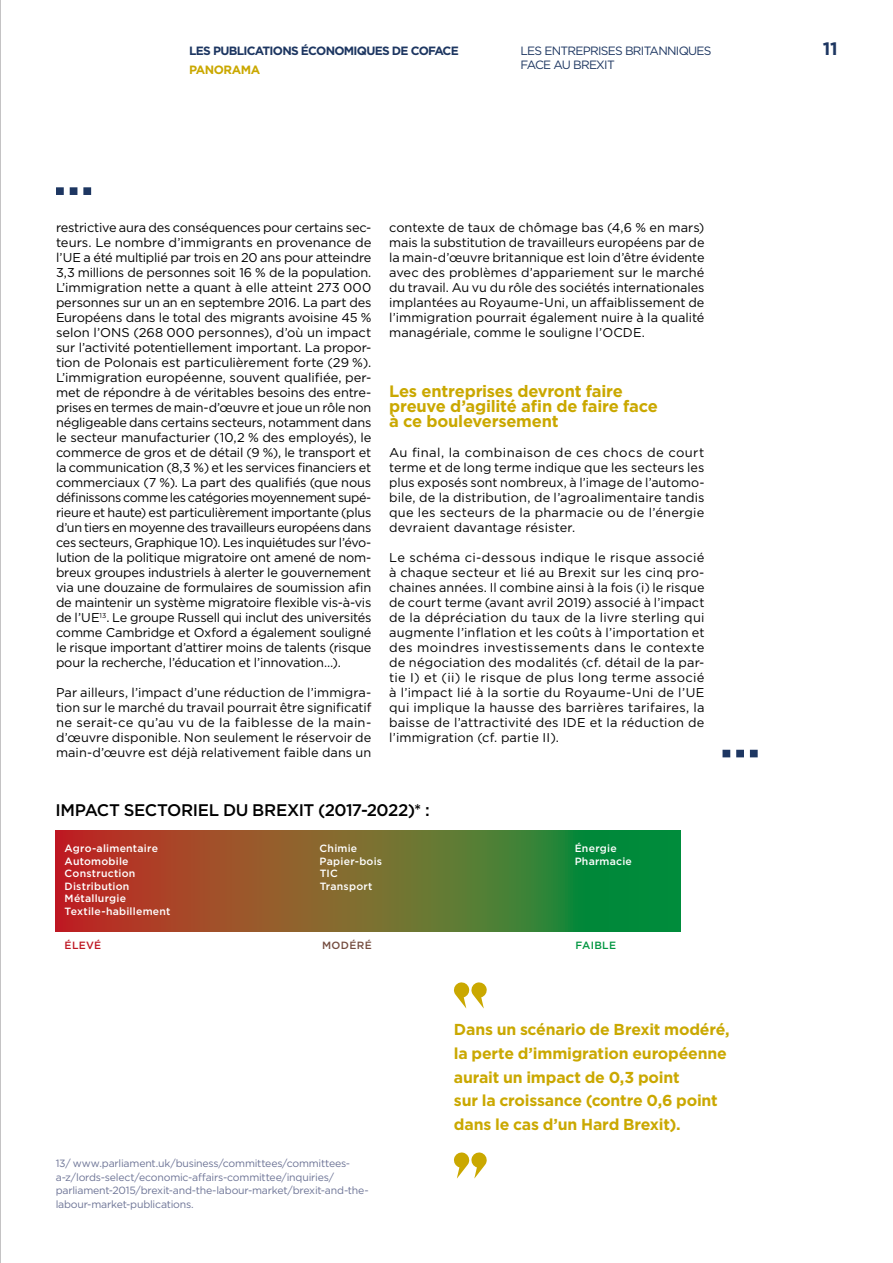
<style>
.page{position:relative;width:893px;height:1263px;background:#fff}
.page>*{position:absolute;margin:0;border:0;box-sizing:border-box;transform-origin:0 0}
.t1{font:700 18px "Gotham";color:#1d3661}
.t2{font:500 16.8px "Gotham";letter-spacing:-.025em;color:#000}
.t3{font:700 16.5px/15px "Gotham";letter-spacing:-.015em;color:#caa800}
.t4{font:700 15.9px/23.7px "Gotham";letter-spacing:-.015em;color:#caa800}
.t5{font:12.75px/15px "Gotham";letter-spacing:.005em;color:#000;text-align:justify}
.t6{font:12px/13.5px "Gotham";letter-spacing:-.06em;color:#1d3661}
.t7{font:700 12px "Gotham";letter-spacing:-.06em;color:#1d3661}
.t8{font:700 12px "Gotham";letter-spacing:-.04em;color:#caa800}
.t9{font:10.5px/13.5px "Gotham";letter-spacing:-.02em;color:#6d7496}
.t10{font:500 10.5px/12.6px "Gotham";letter-spacing:.02em;color:#fff}
.t11{font:500 10.5px "Gotham";letter-spacing:.03em;color:#754d40}
.t12{font:500 10.5px "Gotham";letter-spacing:.02em;color:#009641}
.t13{font:500 10.5px "Gotham";letter-spacing:.03em;color:#be1622}
</style>
<div class="page">
<hr style="left:0;top:0;width:1px;height:1263px;background:#b3b2b2">
<svg style="left:55px;top:831px;width:625px;height:100px;background:#6c662f"></svg>
<svg style="left:722px;top:750px;width:36px;height:7px"></svg>
<svg style="left:56px;top:187px;width:35px;height:8px"></svg>
<svg style="left:454px;top:1152px;width:33px;height:26px"></svg>
<svg style="left:453px;top:982px;width:34px;height:26px"></svg>
<p class="t7" style="left:189px;top:43px;width:271px">LES PUBLICATIONS ÉCONOMIQUES DE COFACE</p>
<p class="t6" style="left:521px;top:44px;width:192px">LES ENTREPRISES BRITANNIQUES<br>FACE AU BREXIT</p>
<p class="t8" style="left:189px;top:62px;width:73px">PANORAMA</p>
<p class="t5" style="left:56px;top:220px;width:317px">restrictive aura des conséquences pour certains sec&shy;teurs. Le nombre d’immigrants en provenance de l’UE a été multiplié par trois en 20 ans pour atteindre 3,3 millions de personnes soit 16 % de la population.<br>L’immigration nette a quant à elle atteint 273 000 personnes sur un an en septembre 2016. La part des Européens dans le total des migrants avoisine 45 % selon l’ONS (268 000 personnes), d’où un impact sur l’activité potentiellement important. La propor&shy;tion de Polonais est particulièrement forte (29 %).<br>L’immigration européenne, souvent qualifiée, per&shy;met de répondre à de véritables besoins des entre&shy;prises en termes de main-d’œuvre et joue un rôle non négligeable dans certains secteurs, notamment dans le secteur manufacturier (10,2 % des employés), le commerce de gros et de détail (9 %), le transport et la communication (8,3 %) et les services financiers et commerciaux (7 %). La part des qualifiés (que nous définissons comme les catégories moyennement supé&shy;rieure et haute) est particulièrement importante (plus d’un tiers en moyenne des travailleurs européens dans ces secteurs, Graphique 10). Les inquiétudes sur l’évo&shy;lution de la politique migratoire ont amené de nom&shy;breux groupes industriels à alerter le gouvernement via une douzaine de formulaires de soumission afin de maintenir un système migratoire flexible vis-à-vis de l’UE<sup>13</sup>. Le groupe Russell qui inclut des universités comme Cambridge et Oxford a également souligné le risque important d’attirer moins de talents (risque pour la recherche, l’éducation et l’innovation…).</p>
<p class="t5" style="left:56px;top:685px;width:317px">Par ailleurs, l’impact d’une réduction de l’immigra&shy;tion sur le marché du travail pourrait être significatif ne serait-ce qu’au vu de la faiblesse de la main&shy;d’œuvre disponible. Non seulement le réservoir de main-d’œuvre est déjà relativement faible dans un</p>
<p class="t5" style="left:389px;top:220px;width:317px">contexte de taux de chômage bas (4,6 % en mars) mais la substitution de travailleurs européens par de la main-d’œuvre britannique est loin d’être évidente avec des problèmes d’appariement sur le marché du travail. Au vu du rôle des sociétés internationales implantées au Royaume-Uni, un affaiblissement de l’immigration pourrait également nuire à la qualité managériale, comme le souligne l’OCDE.</p>
<p class="t3" style="left:389px;top:384px;width:270px">Les entreprises devront faire preuve d’agilité afin de faire face à ce bouleversement</p>
<p class="t5" style="left:389px;top:445px;width:317px">Au final, la combinaison de ces chocs de court terme et de long terme indique que les secteurs les plus exposés sont nombreux, à l’image de l’automo&shy;bile, de la distribution, de l’agroalimentaire tandis que les secteurs de la pharmacie ou de l’énergie devraient davantage résister.</p>
<p class="t5" style="left:389px;top:550px;width:317px">Le schéma ci-dessous indique le risque associé à chaque secteur et lié au Brexit sur les cinq pro&shy;chaines années. Il combine ainsi à la fois (i) le risque de court terme (avant avril 2019) associé à l’impact de la dépréciation du taux de la livre sterling qui augmente l’inflation et les coûts à l’importation et des moindres investissements dans le contexte de négociation des modalités (cf. détail de la par&shy;tie I) et (ii) le risque de plus long terme associé à l’impact lié à la sortie du Royaume-Uni de l’UE qui implique la hausse des barrières tarifaires, la baisse de l’attractivité des IDE et la réduction de l’immigration (cf. partie II).</p>
<h2 class="t2" style="left:56px;top:799px;width:376px">IMPACT SECTORIEL DU BREXIT (2017-2022)* :</h2>
<p class="t10" style="left:65px;top:842px;width:95px">Agro-alimentaire</p>
<p class="t10" style="left:320px;top:842px;width:39px">Chimie</p>
<p class="t10" style="left:575px;top:842px;width:44px">Énergie</p>
<p class="t10" style="left:65px;top:854px;width:66px">Automobile</p>
<p class="t10" style="left:320px;top:854px;width:64px">Papier-bois</p>
<p class="t10" style="left:575px;top:854px;width:59px">Pharmacie</p>
<p class="t10" style="left:65px;top:867px;width:72px">Construction</p>
<p class="t10" style="left:320px;top:867px;width:20px">TIC</p>
<p class="t10" style="left:65px;top:880px;width:66px">Distribution</p>
<p class="t10" style="left:320px;top:880px;width:54px">Transport</p>
<p class="t10" style="left:65px;top:892px;width:107px">Métallurgie<br>Textile-habillement</p>
<p class="t13" style="left:65px;top:939px;width:38px">ÉLEVÉ</p>
<p class="t11" style="left:322px;top:939px;width:51px">MODÉRÉ</p>
<p class="t12" style="left:576px;top:939px;width:42px">FAIBLE</p>
<p class="t9" style="left:56px;top:1156px;width:314px">13/ www.parliament.uk/business/committees/committees&shy;a-z/lords-select/economic-affairs-committee/inquiries/ parliament-2015/brexit-and-the-labour-market/brexit-and-the&shy;labour-market-publications.</p>
<p class="t4" style="left:454px;top:1017px;width:277px">Dans un scénario de Brexit modéré, la perte d’immigration européenne aurait un impact de 0,3 point<br>sur la croissance (contre 0,6 point dans le cas d’un Hard Brexit).</p>
<h1 class="t1" style="left:823px;top:37px;width:16px">11</h1>
</div>
